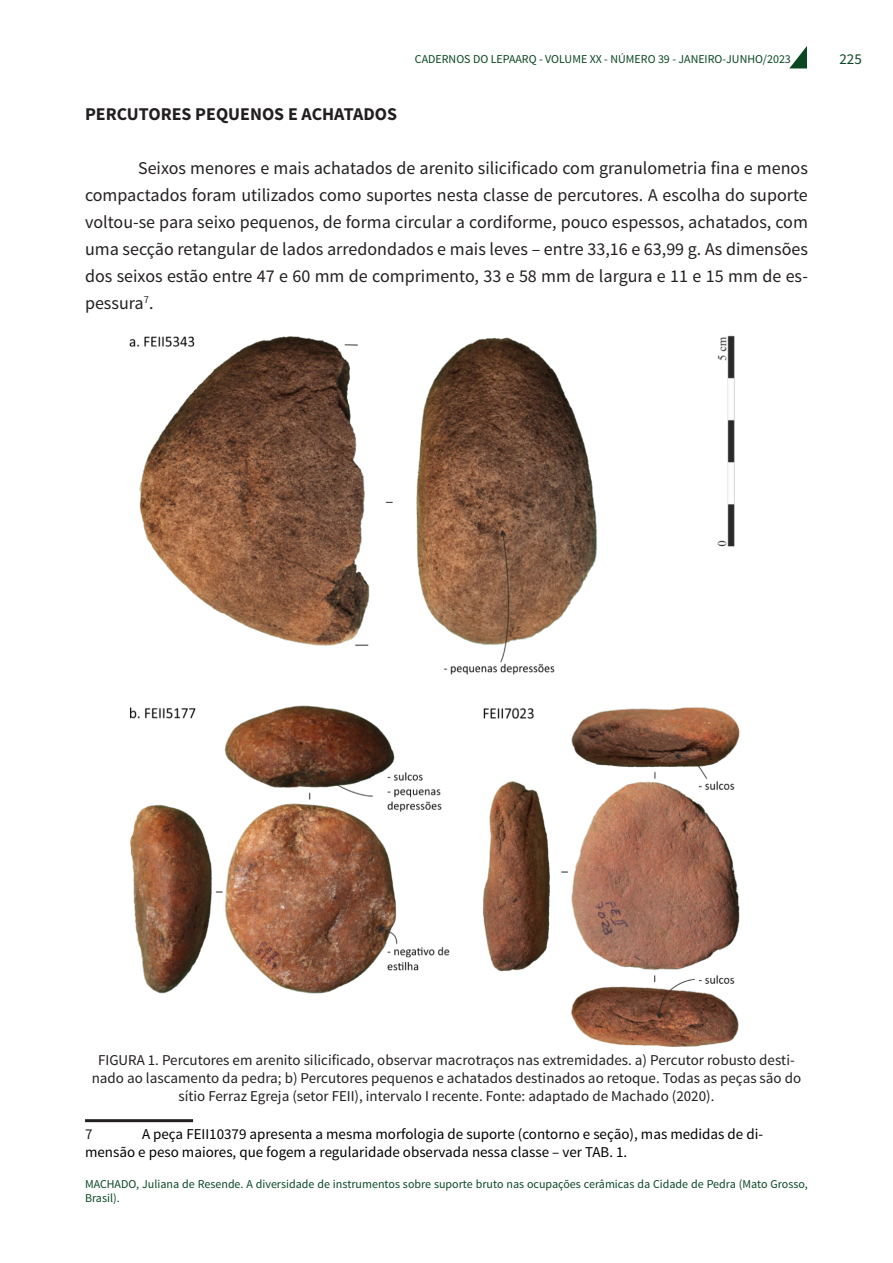
<style>
.page{position:relative;width:893px;height:1263px;background:#fff}
.page>*{position:absolute;margin:0;border:0;box-sizing:border-box;transform-origin:0 0}
.Normal_wrd_1{font:18px/27px "Source Sans Pro";color:#231f20;text-align:justify}
.Normal_wrd_1-2{font:700 18px "Source Sans Pro";color:#231f20}
.Normal_wrd_1-3{font:15px/18px "Source Sans Pro";color:#231f20;text-align:center}
.t1{font:15px/18px "Source Sans Pro";color:#000}
.t2{font:15px "Source Sans Pro";color:#0a4824}
.t3{font:12px/14.4px "Source Sans Pro";color:#0a4824}
</style>
<div class="page">
<svg style="left:789px;top:46px;width:18px;height:22px"></svg>
<img style="left:129px;top:335px;width:611px;height:712px">
<hr style="left:85px;top:1119px;width:108px;height:3px;background:#231f20">
<p class="t3" style="left:415px;top:52px;width:378px">CADERNOS DO LEPAARQ - VOLUME XX - NÚMERO 39 - JANEIRO-JUNHO/2023</p>
<p class="t2" style="left:839px;top:50px;width:24px">225</p>
<p class="Normal_wrd_1-2" style="left:85px;top:102px;width:313px">PERCUTORES PEQUENOS E ACHATADOS</p>
<p class="Normal_wrd_1" style="left:85px;top:155px;width:724px;text-indent:53px">Seixos menores e mais achatados de arenito silicificado com granulometria fina e menos compactados foram utilizados como suportes nesta classe de percutores. A escolha do suporte voltou-se para seixo pequenos, de forma circular a cordiforme, pouco espessos, achatados, com uma secção retangular de lados arredondados e mais leves – entre 33,16 e 63,99 g. As dimensões dos seixos estão entre 47 e 60 mm de comprimento, 33 e 58 mm de largura e 11 e 15 mm de es&shy;pessura<sup>7</sup>.</p>
<p class="Normal_wrd_1-3" style="left:92px;top:1051px;width:711px">FIGURA 1. Percutores em arenito silicificado, observar macrotraços nas extremidades. a) Percutor robusto desti&shy;nado ao lascamento da pedra; b) Percutores pequenos e achatados destinados ao retoque. Todas as peças são do sítio Ferraz Egreja (setor FEII), intervalo I recente. Fonte: adaptado de Machado (2020).</p>
<p class="t1" style="left:85px;top:1125px;width:679px;text-indent:57px">A peça FEII10379 apresenta a mesma morfologia de suporte (contorno e seção), mas medidas de di&shy;mensão e peso maiores, que fogem a regularidade observada nessa classe – ver TAB. 1.</p>
<p class="Normal_wrd_1-3" style="left:85px;top:1125px;width:9px">7</p>
<p class="t3" style="left:85px;top:1177px;width:724px">MACHADO, Juliana de Resende. A diversidade de instrumentos sobre suporte bruto nas ocupações cerâmicas da Cidade de Pedra (Mato Grosso,<br>Brasil).</p>
</div>
